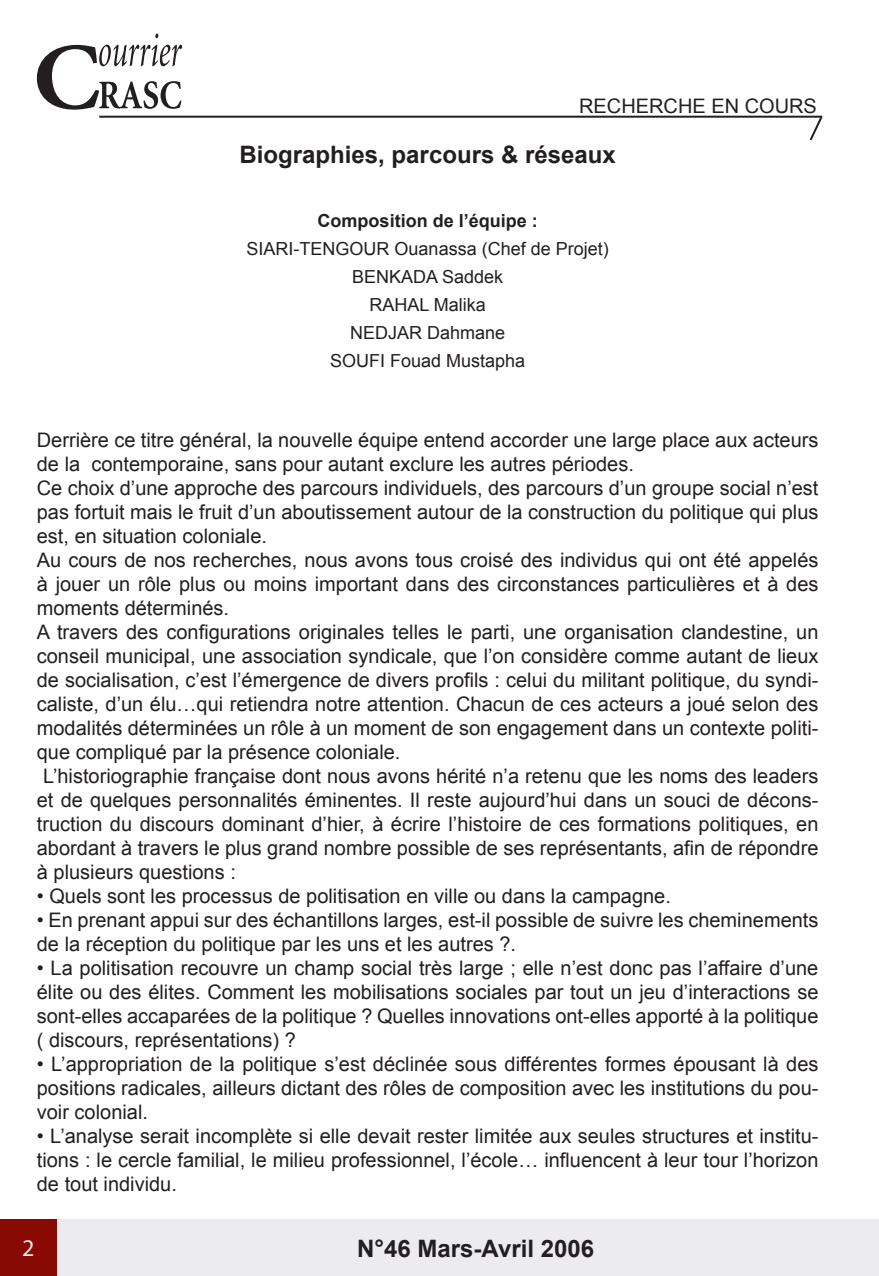
<style>
.page{position:relative;width:879px;height:1276px;background:#fff}
.page>*{position:absolute;margin:0;border:0;box-sizing:border-box;transform-origin:0 0}
.t1{font:700 24px "Arial";color:#231f20}
.t2{font:24px "Times";color:#ececee}
.t3{font:20px/24px "Arial";color:#231f20}
.t4{font:18px/28px "Arial";color:#231f20;text-align:center}
.t5{font:700 18px "Arial";color:#231f20}
</style>
<div class="page">
<svg style="left:37px;top:34px;width:145px;height:76px"></svg>
<hr style="left:99px;top:116px;width:723px;height:2px;background:#231f20">
<svg style="left:808px;top:115px;width:15px;height:26px"></svg>
<div style="left:57px;top:1219px;width:822px;height:57px;background:#ececee"></div>
<div style="left:0;top:1219px;width:57px;height:57px;background:#890a02"></div>
<p class="t3" style="left:579px;top:94px;width:239px">RECHERCHE EN COURS</p>
<p class="t1" style="left:239px;top:139px;width:378px">Biographies, parcours &amp; réseaux</p>
<p class="t5" style="left:318px;top:209px;width:222px">Composition de ’l équipe :</p>
<p class="t4" style="left:246px;top:235px;width:364px">SIARI-TENGOUR Ouanassa (Chef de Projet(<br>BENKADA Saddek<br>RAHAL Malika<br>NEDJAR Dahmane<br>SOUFI Fouad Mustapha</p>
<p class="t3" style="left:91px;top:428px;width:728px;text-indent:-54px">Derrière ce titre général la, nouvelle équipe entend accorder une large place aux acteurs contemporaine, sans pour autant exclure les autres périodes.</p>
<p class="t3" style="left:37px;top:452px;width:783px">de la<br>Ce choix ’d une approche des parcours individuels, des parcours ’d un groupe social ’n est pas fortuit mais le fruit ’d un aboutissement autour de la construction du politique qui plus est, en situation coloniale.<br>Au cours de nos recherches, nous avons tous croisé des individus qui ont été appelés à jouer un rôle plus ou moins important dans des circonstances particulières et à des moments déterminés.<br>A travers des configurations originales telles le parti, une organisation clandestine, un conseil municipal, une association syndicale, que ’l on considère comme autant de lieux</p>
<p class="t3" style="left:37px;top:692px;width:783px">caliste ’d, un élu…qui retiendra notre attention. Chacun de ces acteurs a joué selon des</p>
<p class="t3" style="left:37px;top:668px;width:783px">de socialisation ’c, est ’l émergence de divers profils : celui du militant politique, du syndi-</p>
<p class="t3" style="left:37px;top:716px;width:783px">modalités déterminées un rôle à un moment de son engagement dans un contexte politi-</p>
<p class="t3" style="left:43px;top:764px;width:777px">’L historiographie française dont nous avons hérité a’n retenu que les noms des leaders</p>
<p class="t3" style="left:37px;top:812px;width:783px">truction du discours dominant ’d hier à, écrire ’l histoire de ces formations politiques, en</p>
<p class="t3" style="left:37px;top:740px;width:365px">que compliqué par la présence coloniale.</p>
<p class="t3" style="left:37px;top:788px;width:783px">et de quelques personnalités éminentes. Il reste aujourd’hui dans un souci de décons-</p>
<p class="t3" style="left:37px;top:836px;width:783px">abordant à travers le plus grand nombre possible de ses représentants, afin de répondre à plusieurs questions :</p>
<p class="t3" style="left:37px;top:884px;width:635px">• Quels sont les processus de politisation en ville ou dans la campagne.</p>
<p class="t3" style="left:37px;top:908px;width:783px">• En prenant appui sur des échantillons larges, est i l- possible de suivre les cheminements de la réception du politique par les uns et les autres .?</p>
<p class="t3" style="left:37px;top:956px;width:783px;text-align:justify">• La politisation recouvre un champ social très large ; elle ’n est donc pas ’l affaire ’d une élite ou des élites. Comment les mobilisations sociales par tout un jeu ’d interactions se sont-elles accaparées de la politique ? Quelles innovations ont-elles apporté laà politique ( discours, représentations ?(</p>
<p class="t3" style="left:37px;top:1052px;width:783px">• ’L appropriation de la politique ’s est déclinée sous différentes formes épousant là des</p>
<p class="t3" style="left:37px;top:1100px;width:113px">voir colonial.</p>
<p class="t3" style="left:37px;top:1076px;width:783px">positions radicales, ailleurs dictant des rôles de composition avec les institutions du pou-</p>
<p class="t3" style="left:37px;top:1124px;width:783px">• ’L analyse serait incomplète si elle devait rester limitée aux seules structures et institu-</p>
<p class="t3" style="left:37px;top:1172px;width:142px">de tout individu.</p>
<p class="t3" style="left:37px;top:1148px;width:783px">tions le: cercle familial le, milieu professionnel ’l, école… influencent à leur tour ’l horizon</p>
<p class="t2" style="left:22px;top:1234px;width:14px">2</p>
<p class="t1" style="left:357px;top:1232px;width:238px">N°46 Mars-Avril 2006</p>
</div>
